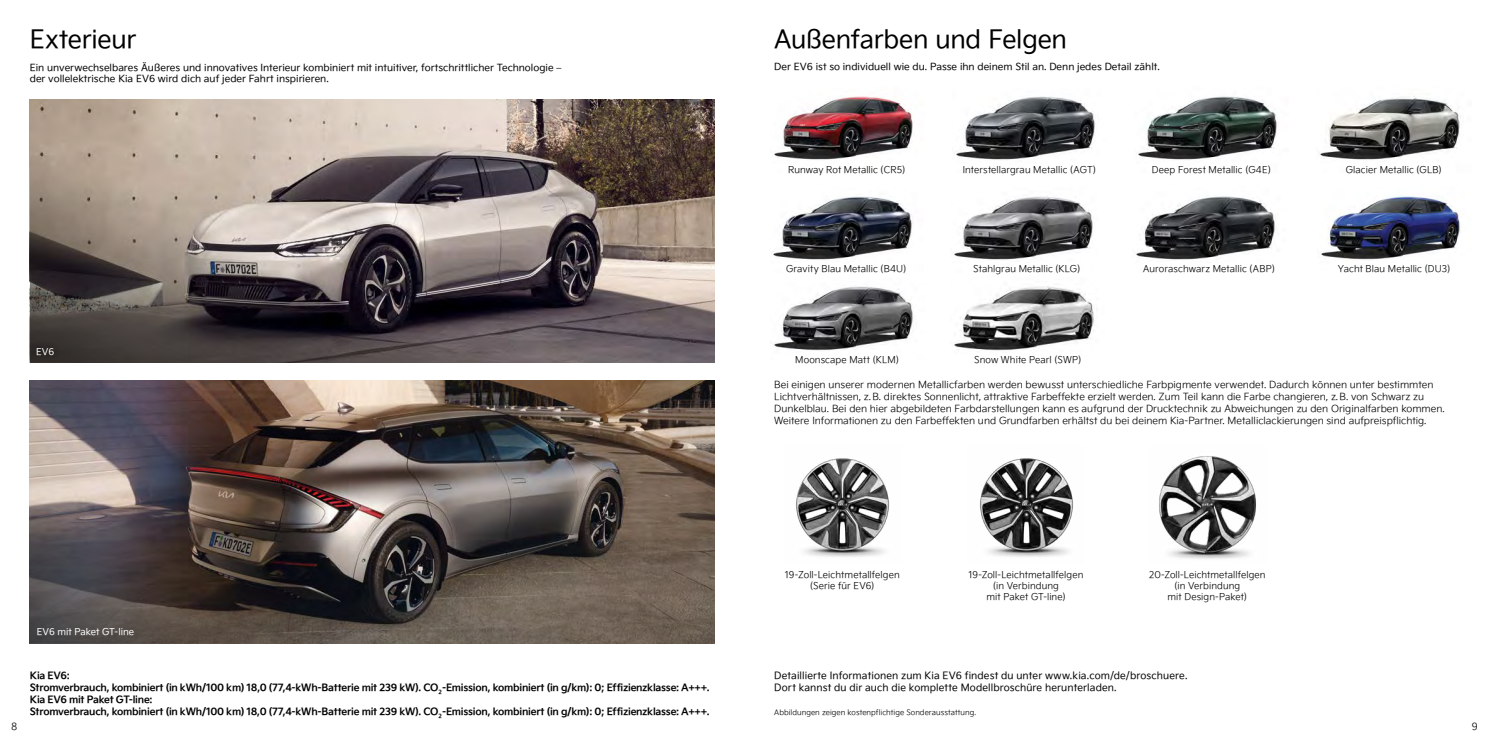
<style>
.page{position:relative;width:1489px;height:745px;background:#fff}
.page>*{position:absolute;margin:0;border:0;box-sizing:border-box;transform-origin:0 0}
.t1{font:25px "Kia Signature OTF Regular";letter-spacing:-.01em;color:#000}
.t2{font:10px/12px "Kia Signature OTF Bold";letter-spacing:-.02em;color:#000}
.t3{font:10px "Kia Signature OTF Regular";letter-spacing:.01em;color:#000}
.t4{font:10px "Kia Signature OTF Light";color:#000}
.t5{font:9.75px/12px "Kia Signature OTF Light";color:#000}
.t6{font:9.75px/11.2px "Kia Signature OTF Regular";color:#000}
.t7{font:9.38px/11.2px "Kia Signature OTF Light";letter-spacing:.01em;color:#000;text-align:center}
.t8{font:9.38px "Kia Signature OTF Regular";color:#fff}
.t9{font:7.5px "Kia Signature OTF Light";letter-spacing:.005em;color:#000}
.s1{font-family:"Helvetica Neue LT Std";font-weight:300;font-size:10px}
</style>
<div class="page">
<img style="left:30px;top:99px;width:684px;height:56px">
<svg style="left:30px;top:155px;width:684px;height:207px;background:#726866"></svg>
<img style="left:30px;top:380px;width:684px;height:263px">
<div style="left:30px;top:340px;width:30px;height:21px;background:#2e2927"></div>
<svg style="left:30px;top:436px;width:319px;height:207px;background:#574d4b"></svg>
<img style="left:774px;top:96px;width:139px;height:64px">
<img style="left:1138px;top:96px;width:139px;height:64px">
<img style="left:956px;top:96px;width:139px;height:64px">
<img style="left:1319px;top:96px;width:142px;height:64px">
<img style="left:773px;top:196px;width:139px;height:64px">
<img style="left:1136px;top:195px;width:140px;height:65px">
<img style="left:954px;top:196px;width:140px;height:64px">
<img style="left:1321px;top:195px;width:140px;height:65px">
<img style="left:774px;top:286px;width:139px;height:65px">
<img style="left:954px;top:286px;width:141px;height:65px">
<img style="left:796px;top:458px;width:94px;height:99px">
<img style="left:1159px;top:456px;width:97px;height:103px">
<img style="left:980px;top:458px;width:94px;height:99px">
<p class="t1" style="left:30px;top:21px;width:108px">Exterieur</p>
<p class="t6" style="left:30px;top:61px;width:533px">Ein unverwechselbares Äußeres und innovatives Interieur kombiniert mit intuitiver, fortschrittlicher Technologie <span class="s1">– </span>der vollelektrische Kia EV6 wird dich auf jeder Fahrt inspirieren.</p>
<p class="t8" style="left:36px;top:344px;width:20px">EV6</p>
<p class="t8" style="left:37px;top:624px;width:99px">EV6 mit Paket GT-line</p>
<p class="t4" style="left:11px;top:718px;width:8px">8</p>
<p class="t2" style="left:30px;top:668px;width:681px">Kia EV6:<br>Stromverbrauch, kombiniert (in kWh/100 km) 18,0 (77,4-kWh-Batterie mit 239 kW). CO<sub>2</sub>-Emission, kombiniert (in g/km): 0; Effizienzklasse: A+++.<br>Kia EV6 mit Paket GT-line:<br>Stromverbrauch, kombiniert (in kWh/100 km) 18,0 (77,4-kWh-Batterie mit 239 kW). CO<sub>2</sub>-Emission, kombiniert (in g/km): 0; Effizienzklasse: A+++.</p>
<p class="t1" style="left:774px;top:21px;width:294px">Außenfarben und Felgen</p>
<p class="t6" style="left:774px;top:61px;width:387px">Der EV6 ist so individuell wie du. Passe ihn deinem Stil an. Denn jedes Detail zählt.</p>
<p class="t7" style="left:788px;top:163px;width:119px">Runway Rot Metallic (CR5)</p>
<p class="t7" style="left:962px;top:163px;width:135px">Interstellargrau Metallic (AGT)</p>
<p class="t7" style="left:1151px;top:163px;width:120px">Deep Forest Metallic (G4E)</p>
<p class="t7" style="left:1345px;top:163px;width:97px">Glacier Metallic (GLB)</p>
<p class="t7" style="left:786px;top:263px;width:122px">Gravity Blau Metallic (B4U)</p>
<p class="t7" style="left:973px;top:263px;width:108px">Stahlgrau Metallic (KLG)</p>
<p class="t7" style="left:1143px;top:263px;width:133px">Auroraschwarz Metallic (ABP)</p>
<p class="t7" style="left:1337px;top:262px;width:114px">Yacht Blau Metallic (DU3)</p>
<p class="t7" style="left:795px;top:353px;width:105px">Moonscape Matt (KLM)</p>
<p class="t7" style="left:974px;top:353px;width:109px">Snow White Pearl (SWP)</p>
<p class="t5" style="left:774px;top:377px;width:672px">Bei einigen unserer modernen Metallicfarben werden bewusst unterschiedliche Farbpigmente verwendet. Dadurch können unter bestimmten Lichtverhältnissen, z.B. direktes Sonnenlicht, attraktive Farbeffekte erzielt werden. Zum Teil kann die Farbe changieren, z.B. von Schwarz zu Dunkelblau. Bei den hier abgebildeten Farbdarstellungen kann es aufgrund der Drucktechnik zu Abweichungen zu den Originalfarben kommen.<br>Weitere Informationen zu den Farbeffekten und Grundfarben erhältst du bei deinem Kia-Partner. Metalliclackierungen sind aufpreispflichtig.</p>
<p class="t7" style="left:784px;top:568px;width:116px">19-Zoll-Leichtmetallfelgen</p>
<p class="t7" style="left:810px;top:579px;width:66px">(Serie für EV6)</p>
<p class="t7" style="left:968px;top:568px;width:116px">19-Zoll-Leichtmetallfelgen</p>
<p class="t7" style="left:986px;top:579px;width:81px">(in Verbindung mit Paket GT-line)</p>
<p class="t7" style="left:1149px;top:568px;width:118px">20-Zoll-Leichtmetallfelgen</p>
<p class="t7" style="left:1167px;top:579px;width:81px">(in Verbindung mit Design-Paket)</p>
<p class="t3" style="left:774px;top:667px;width:414px">Detaillierte Informationen zum Kia EV6 findest du unter www.kia.com/de/broschuere.</p>
<p class="t3" style="left:774px;top:679px;width:344px">Dort kannst du dir auch die komplette Modellbroschüre herunterladen.</p>
<p class="t9" style="left:774px;top:706px;width:203px">Abbildungen zeigen kostenpflichtige Sonderausstattung.</p>
<p class="t4" style="left:1471px;top:718px;width:7px">9</p>
</div>
